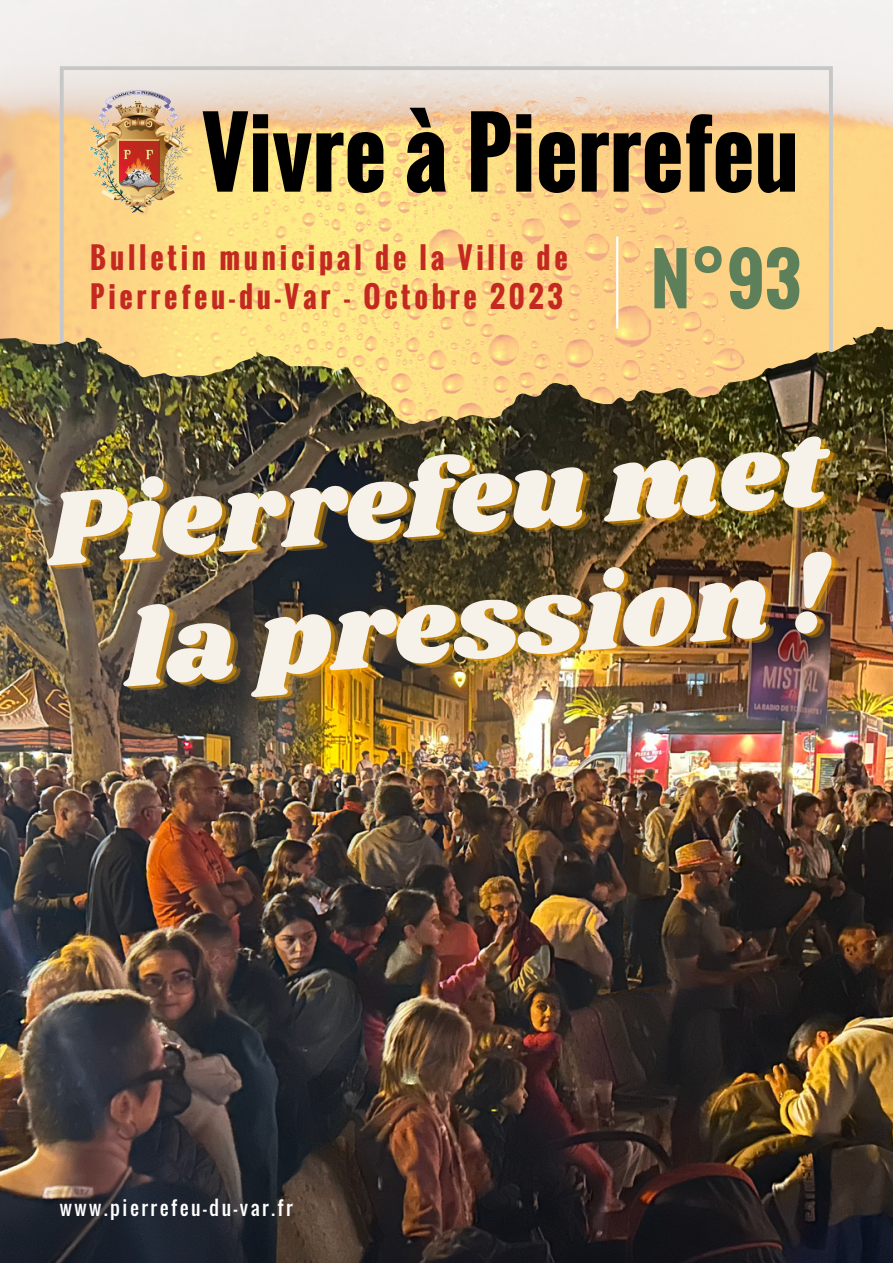
<style>
.page{position:relative;width:893px;height:1264px;background:#fff}
.page>*{position:absolute;margin:0;border:0;box-sizing:border-box;transform-origin:0 0}
.t1{font:107.85px "Shrikhand";color:#f6f2e9}
.t2{font:700 91.5px "Oswald";color:#000}
.t3{font:700 68.4px "Oswald";color:#5d805b}
.t4{font:700 28.95px/39.3px "Oswald";letter-spacing:.13em;color:#c42921}
.t5{font:19.5px "Oswald";letter-spacing:.13em;color:#fff}
</style>
<div class="page">
<img style="left:0;top:0;width:892px;height:327px">
<svg style="left:60px;top:66px;width:772px;height:261px"></svg>
<img style="left:0;top:327px;width:892px;height:935px">
<hr style="left:616px;top:236px;width:2px;height:93px;background:#fff">
<img style="left:89px;top:91px;width:98px;height:121px">
<svg style="left:400px;top:453px;width:119px;height:87px"></svg>
<svg style="left:397px;top:604px;width:65px;height:63px"></svg>
<p class="t2" style="left:202px;top:82px;width:598px">Vivre à Pierrefeu</p>
<p class="t4" style="left:90px;top:237px;width:479px">Bulletin municipal de la Ville de<br>Pierrefeu-du-Var - Octobre 2023</p>
<p class="t3" style="left:650px;top:227px;width:152px">N°93</p>
<p class="t1" style="left:42px;top:452px;width:781px;rotate:-4deg">Pierrefeu met</p>
<p class="t1" style="left:120px;top:573px;width:707px;rotate:-4deg">la pression !</p>
<p class="t5" style="left:60px;top:1192px;width:234px">www.pierrefeu-du-var.fr</p>
</div>
